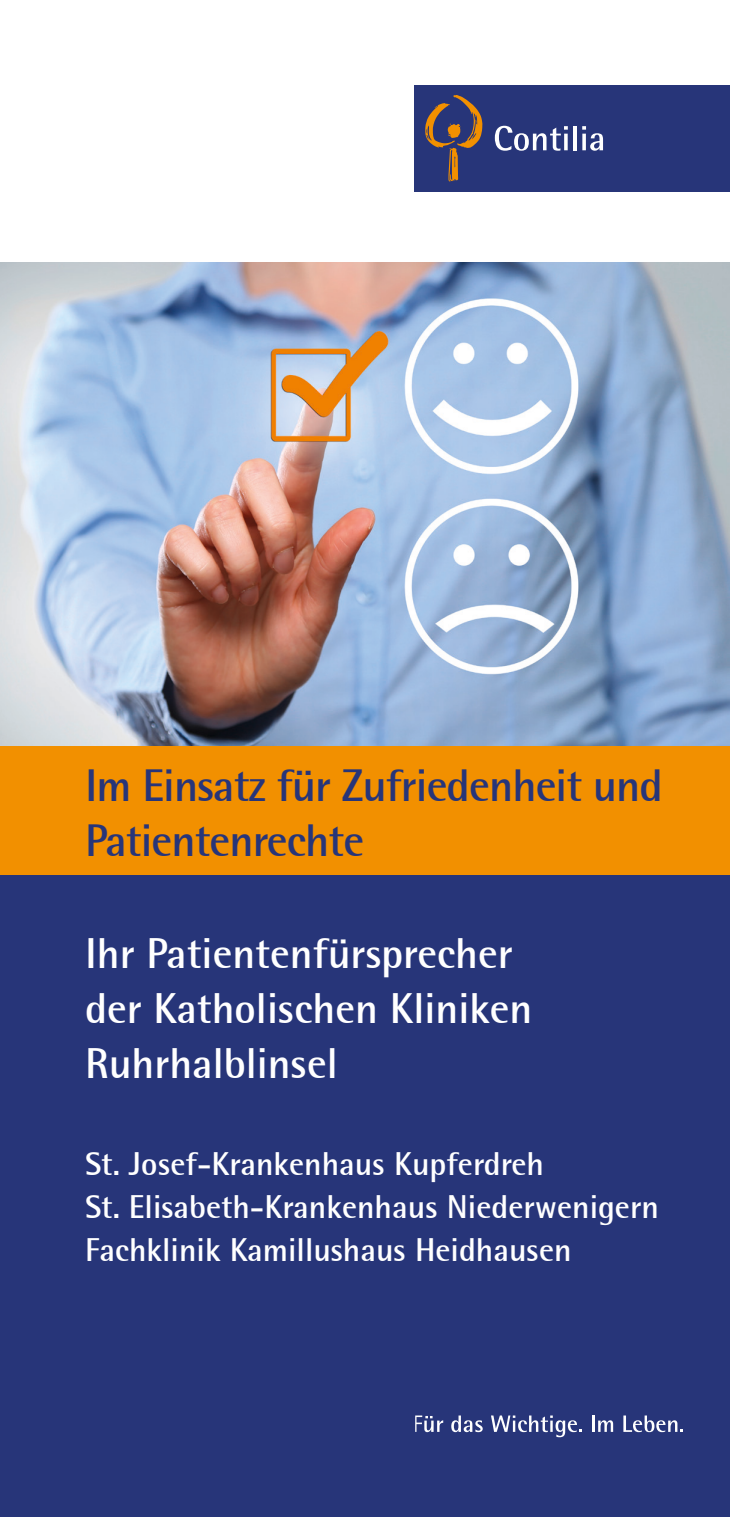
<style>
.page{position:relative;width:730px;height:1517px;background:#fff}
.page>*{position:absolute;margin:0;border:0;box-sizing:border-box;transform-origin:0 0}
.t1{font:700 45px/55px "Rotis Semi Sans";letter-spacing:-.02em;color:#273579}
.t2{font:700 42.5px/55px "Rotis Semi Sans";color:#fff}
.t3{font:700 32.5px/42.5px "Rotis Semi Sans";color:#fff}
</style>
<div class="page">
<div style="left:0;top:742px;width:730px;height:775px;background:#273579"></div>
<div style="left:0;top:742px;width:730px;height:132px;background:#f29000"></div>
<img style="left:0;top:262px;width:730px;height:484px">
<svg style="left:415px;top:1415px;width:28px;height:17px"></svg>
<svg style="left:451px;top:1415px;width:32px;height:17px"></svg>
<svg style="left:491px;top:1415px;width:91px;height:22px"></svg>
<svg style="left:592px;top:1415px;width:21px;height:16px"></svg>
<svg style="left:623px;top:1415px;width:60px;height:17px"></svg>
<div style="left:415px;top:85px;width:315px;height:106px;background:#273579"></div>
<svg style="left:425px;top:95px;width:57px;height:86px"></svg>
<svg style="left:495px;top:126px;width:73px;height:25px"></svg>
<hr style="left:573px;top:126px;width:4px;height:24px;background:#fff">
<svg style="left:582px;top:126px;width:21px;height:25px"></svg>
<h1 class="t1" style="left:85px;top:757px;width:579px">Im Einsatz für Zufriedenheit und<br>Patientenrechte</h1>
<h2 class="t2" style="left:85px;top:925px;width:449px">Ihr Patientenfürsprecher der Katholischen Kliniken<br>Ruhrhalblinsel</h2>
<p class="t3" style="left:85px;top:1142px;width:575px">St. Josef-Krankenhaus Kupferdreh<br>St. Elisabeth-Krankenhaus Niederwenigern<br>Fachklinik Kamillushaus Heidhausen</p>
</div>
